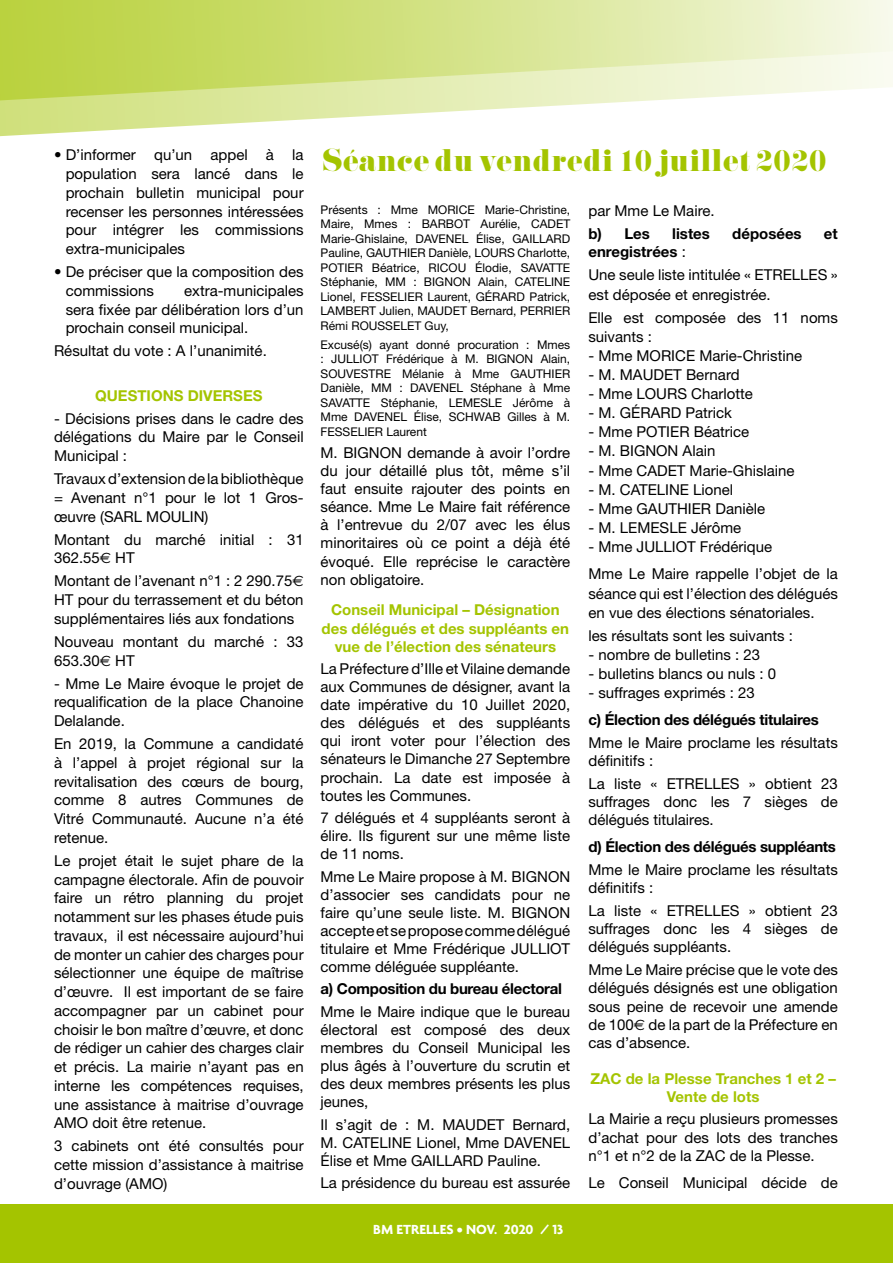
<style>
.page{position:relative;width:893px;height:1263px;background:#fff}
.page>*{position:absolute;margin:0;border:0;box-sizing:border-box;transform-origin:0 0}
.t1{font:28.5px "Pistilli";color:#a4c400}
.t2{font:15px/18.8px "Helvetica Neue";color:#000;text-align:justify}
.t3{font:700 15px/18.1px "Helvetica Neue";color:#a4c400;text-align:center}
.t4{font:700 15px "Helvetica Neue";letter-spacing:-.02em;color:#000}
.t5{font:700 15px "Helvetica Neue";color:#000}
.t6{font:700 14.25px "Agenda";color:#fff}
.t7{font:12px/14.5px "Helvetica Neue";color:#000;text-align:justify}
.s1{font-family:"Euro Sans"}
.s2{font-weight:700}
</style>
<div class="page">
<div style="left:0;top:1204px;width:893px;height:59px;background:#a4c400"></div>
<svg style="left:0;top:0;width:893px;height:137px"></svg>
<p class="t2" style="left:66px;top:145px;width:239px;text-indent:-12px">• D’informer qu’un appel à la population sera lancé dans le prochain bulletin municipal pour recenser les personnes intéressées pour intégrer les commissions extra-municipales</p>
<p class="t2" style="left:66px;top:262px;width:239px;text-indent:-12px">• De préciser que la composition des commissions</p>
<p class="t2" style="left:66px;top:281px;width:239px;text-indent:119px">extra-municipales sera fixée par délibération lors d’un prochain conseil municipal.</p>
<p class="t2" style="left:54px;top:341px;width:214px">Résultat du vote : A l’unanimité.</p>
<p class="t3" style="left:95px;top:386px;width:169px">QUESTIONS DIVERSES</p>
<p class="t2" style="left:54px;top:409px;width:251px">- Décisions prises dans le cadre des délégations du Maire par le Conseil Municipal :</p>
<p class="t2" style="left:54px;top:469px;width:251px">Travaux d’extension de la bibliothèque = Avenant n°1 pour le lot 1 Gros&shy;œuvre (SARL MOULIN)</p>
<p class="t2" style="left:54px;top:530px;width:251px">Montant du marché initial : 31<br>362.55<span class="s1">€</span> HT</p>
<p class="t2" style="left:54px;top:571px;width:251px">Montant de l’avenant n°1 : 2 290.75<span class="s1">€ </span>HT pour du terrassement et du béton supplémentaires liés aux fondations</p>
<p class="t2" style="left:54px;top:632px;width:251px">Nouveau montant du marché : 33<br>653.30<span class="s1">€</span> HT</p>
<p class="t2" style="left:54px;top:674px;width:251px">- Mme Le Maire évoque le projet de requalification de la place Chanoine Delalande.</p>
<p class="t2" style="left:54px;top:734px;width:251px">En 2019, la Commune a candidaté à l’appel à projet régional sur la revitalisation des cœurs de bourg, comme 8 autres Communes de Vitré Communauté. Aucune n’a été retenue.</p>
<p class="t2" style="left:54px;top:851px;width:251px">Le projet était le sujet phare de la campagne électorale. Afin de pouvoir faire un rétro planning du projet notamment sur les phases étude puis travaux, il est nécessaire aujourd’hui de monter un cahier des charges pour sélectionner une équipe de maîtrise d’œuvre. Il est important de se faire accompagner par un cabinet pour choisir le bon maître d’œuvre, et donc de rédiger un cahier des charges clair et précis. La mairie n’ayant pas en interne les compétences requises, une assistance à maitrise d’ouvrage AMO doit être retenue.</p>
<p class="t2" style="left:54px;top:1136px;width:251px">3 cabinets ont été consultés pour cette mission d’assistance à maitrise d’ouvrage (AMO)</p>
<h1 class="t1" style="left:322px;top:142px;width:507px">Séance du vendredi 10 juillet 2020</h1>
<p class="t7" style="left:321px;top:202px;width:251px">Présents : Mme MORICE Marie-Christine, Maire, Mmes : BARBOT Aurélie, CADET Marie-Ghislaine, DAVENEL Élise, GAILLARD Pauline, GAUTHIER Danièle, LOURS Charlotte, POTIER Béatrice, RICOU Élodie, SAVATTE Stéphanie, MM : BIGNON Alain, CATELINE Lionel, FESSELIER Laurent, GÉRARD Patrick, LAMBERT Julien, MAUDET Bernard, PERRIER Rémi ROUSSELET Guy,</p>
<p class="t7" style="left:321px;top:337px;width:251px">Excusé(s) ayant donné procuration : Mmes : JULLIOT Frédérique à M. BIGNON Alain, SOUVESTRE Mélanie à Mme GAUTHIER Danièle, MM : DAVENEL Stéphane à Mme SAVATTE Stéphanie, LEMESLE Jérôme à Mme DAVENEL Élise, SCHWAB Gilles à M.<br>FESSELIER Laurent</p>
<p class="t2" style="left:321px;top:443px;width:251px;line-height:18.1px">M. BIGNON demande à avoir l’ordre du jour détaillé plus tôt, même s’il faut ensuite rajouter des points en séance. Mme Le Maire fait référence à l’entrevue du 2/07 avec les élus minoritaires où ce point a déjà été évoqué. Elle reprécise le caractère non obligatoire.</p>
<p class="t3" style="left:322px;top:601px;width:249px">Conseil Municipal – Désignation des délégués et des suppléants en vue de l’élection des sénateurs</p>
<p class="t2" style="left:321px;top:659px;width:251px;line-height:18.1px">La Préfecture d’Ille et Vilaine demande aux Communes de désigner, avant la date impérative du 10 Juillet 2020, des délégués et des suppléants qui iront voter pour l’élection des sénateurs le Dimanche 27 Septembre prochain. La date est imposée à toutes les Communes.</p>
<p class="t2" style="left:321px;top:808px;width:251px;line-height:18.1px">7 délégués et 4 suppléants seront à élire. Ils figurent sur une même liste de 11 noms.</p>
<p class="t2" style="left:321px;top:867px;width:251px;line-height:18.1px">Mme Le Maire propose à M. BIGNON d’associer ses candidats pour ne faire qu’une seule liste. M. BIGNON accepte et se propose comme délégué titulaire et Mme Frédérique JULLIOT comme déléguée suppléante.</p>
<p class="t4" style="left:321px;top:980px;width:243px">a) Composition du bureau électoral</p>
<p class="t2" style="left:321px;top:1002px;width:251px;line-height:18.1px">Mme le Maire indique que le bureau électoral est composé des deux membres du Conseil Municipal les plus âgés à l’ouverture du scrutin et des deux membres présents les plus jeunes,</p>
<p class="t2" style="left:321px;top:1115px;width:251px;line-height:18.1px">Il s’agit de : M. MAUDET Bernard, M. CATELINE Lionel, Mme DAVENEL Élise et Mme GAILLARD Pauline.</p>
<p class="t2" style="left:321px;top:1173px;width:251px">La présidence du bureau est assurée</p>
<p class="t2" style="left:588px;top:201px;width:128px">par Mme Le Maire.</p>
<p class="t4" style="left:588px;top:224px;width:63px">b) Les</p>
<p class="t4" style="left:672px;top:224px;width:39px">listes</p>
<p class="t5" style="left:732px;top:224px;width:71px">déposées</p>
<p class="t4" style="left:824px;top:224px;width:15px">et</p>
<p class="t2" style="left:588px;top:240px;width:251px;line-height:23.4px"><span class="s2">enregistrées</span> :<br>Une seule liste intitulée « ETRELLES »</p>
<p class="t2" style="left:588px;top:282px;width:251px;line-height:23.4px">est déposée et enregistrée.<br>Elle est composée des 11 noms</p>
<p class="t2" style="left:588px;top:327px;width:65px">suivants :</p>
<p class="t2" style="left:588px;top:346px;width:215px">- Mme MORICE Marie-Christine</p>
<p class="t2" style="left:588px;top:365px;width:153px">- M. MAUDET Bernard</p>
<p class="t2" style="left:588px;top:384px;width:166px">- Mme LOURS Charlotte</p>
<p class="t2" style="left:588px;top:403px;width:145px">- M. GÉRARD Patrick</p>
<p class="t2" style="left:588px;top:422px;width:162px">- Mme POTIER Béatrice</p>
<p class="t2" style="left:588px;top:441px;width:128px">- M. BIGNON Alain</p>
<p class="t2" style="left:588px;top:461px;width:208px">- Mme CADET Marie-Ghislaine</p>
<p class="t2" style="left:588px;top:480px;width:146px">- M. CATELINE Lionel</p>
<p class="t2" style="left:588px;top:499px;width:178px">- Mme GAUTHIER Danièle</p>
<p class="t2" style="left:588px;top:518px;width:154px">- M. LEMESLE Jérôme</p>
<p class="t2" style="left:588px;top:532px;width:251px;line-height:27.6px">- Mme JULLIOT Frédérique<br>Mme Le Maire rappelle l’objet de la</p>
<p class="t2" style="left:588px;top:583px;width:251px">séance qui est l’élection des délégués en vue des élections sénatoriales.</p>
<p class="t2" style="left:588px;top:626px;width:206px">les résultats sont les suivants :</p>
<p class="t2" style="left:588px;top:645px;width:173px">- nombre de bulletins : 23</p>
<p class="t2" style="left:588px;top:664px;width:189px">- bulletins blancs ou nuls : 0</p>
<p class="t2" style="left:588px;top:683px;width:168px">- suffrages exprimés : 23</p>
<p class="t4" style="left:588px;top:710px;width:232px">c) Élection des délégués titulaires</p>
<p class="t2" style="left:588px;top:733px;width:251px;line-height:18.3px">Mme le Maire proclame les résultats définitifs :</p>
<p class="t2" style="left:588px;top:774px;width:251px;line-height:18.3px">La liste « ETRELLES » obtient 23 suffrages donc les 7 sièges de délégués titulaires.</p>
<p class="t4" style="left:588px;top:837px;width:249px">d) Élection des délégués suppléants</p>
<p class="t2" style="left:588px;top:860px;width:251px;line-height:18.3px">Mme le Maire proclame les résultats définitifs :</p>
<p class="t2" style="left:588px;top:901px;width:251px;line-height:18.3px">La liste « ETRELLES » obtient 23 suffrages donc les 4 sièges de délégués suppléants.</p>
<p class="t2" style="left:588px;top:960px;width:251px;line-height:18.3px">Mme Le Maire précise que le vote des délégués désignés est une obligation sous peine de recevoir une amende de 100<span class="s1">€</span> de la part de la Préfecture en cas d’absence.</p>
<p class="t3" style="left:590px;top:1069px;width:247px">ZAC de la Plesse Tranches 1 et 2 –<br>Vente de lots</p>
<p class="t2" style="left:588px;top:1110px;width:251px;line-height:18.3px">La Mairie a reçu plusieurs promesses d’achat pour des lots des tranches n°1 et n°2 de la ZAC de la Plesse.</p>
<p class="t2" style="left:588px;top:1173px;width:251px">Le Conseil Municipal décide de</p>
<p class="t6" style="left:373px;top:1221px;width:192px">BM ETRELLES • NOV. 2020 / 13</p>
</div>
